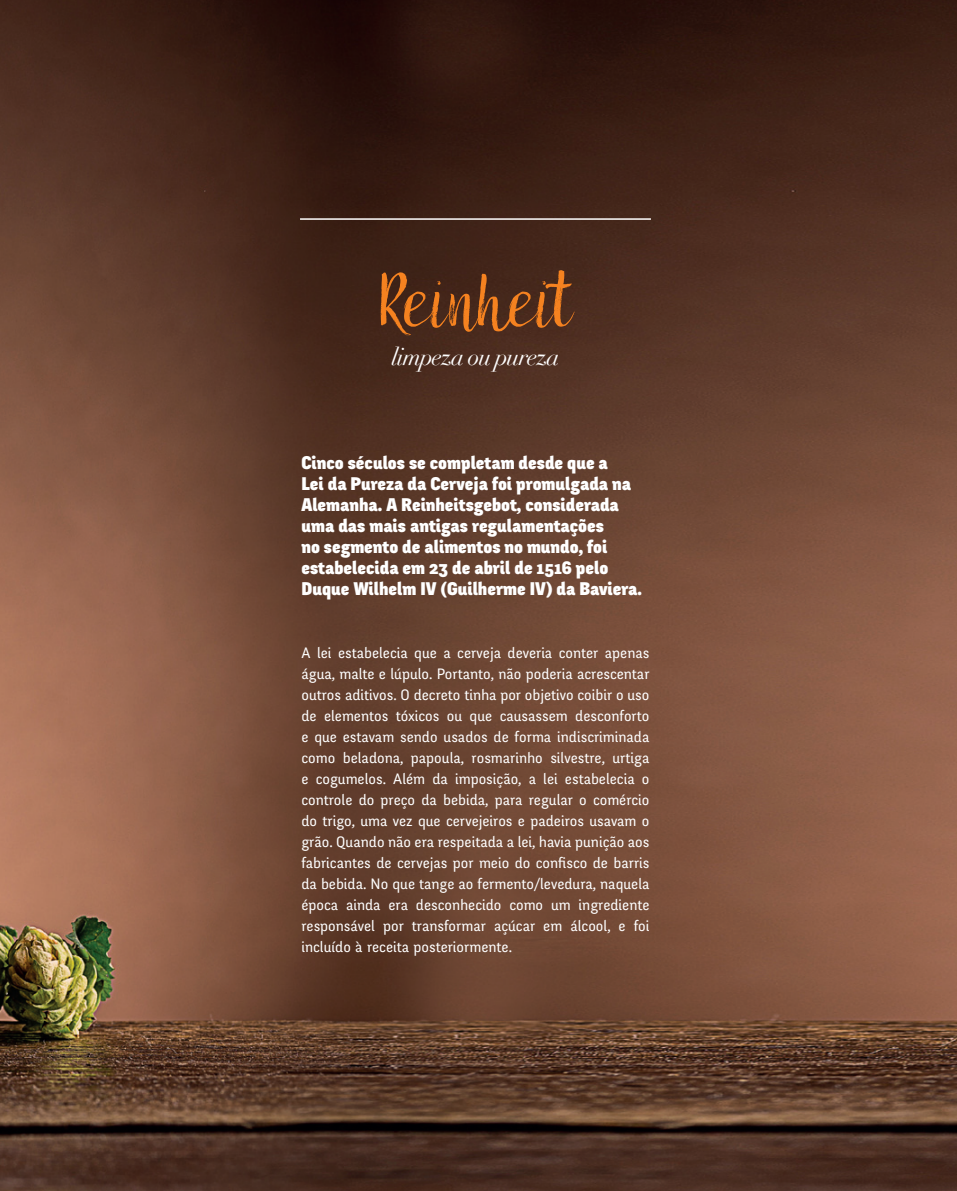
<style>
.page{position:relative;width:957px;height:1191px;background:#fff}
.page>*{position:absolute;margin:0;border:0;box-sizing:border-box;transform-origin:0 0}
.t1{font:72.9px "Malina";color:#f58220}
.t2{font:italic 24px "Didot";letter-spacing:-.04em;color:#fff}
.t3{font:900 18px/21px "Fengardo Neue";color:#fff}
.t4{font:15px/21px "Fengardo Neue";color:#fff;text-align:justify}
</style>
<div class="page">
<img style="left:0;top:0;width:957px;height:1191px">
<hr style="left:300px;top:218px;width:351px;height:2px;background:#fff">
<h1 class="t1" style="left:381px;top:258px;width:191px">Reinheit</h1>
<h2 class="t2" style="left:391px;top:342px;width:170px">limpeza ou pureza</h2>
<p class="t3" style="left:301px;top:452px;width:342px">Cinco séculos se completam desde que a<br>Lei da Pureza da Cerveja foi promulgada na Alemanha. A Reinheitsgebot, considerada uma das mais antigas regulamentações<br>no segmento de alimentos no mundo, foi estabelecida em 23 de abril de 1516 pelo Duque Wilhelm IV (Guilherme IV) da Baviera.</p>
<p class="t4" style="left:301px;top:642px;width:349px">A lei estabelecia que a cerveja deveria conter apenas água, malte e lúpulo. Portanto, não poderia acrescentar outros aditivos. O decreto tinha por objetivo coibir o uso de elementos tóxicos ou que causassem desconforto e que estavam sendo usados de forma indiscriminada como beladona, papoula, rosmarinho silvestre, urtiga e cogumelos. Além da imposição, a lei estabelecia o controle do preço da bebida, para regular o comércio do trigo, uma vez que cervejeiros e padeiros usavam o grão. Quando não era respeitada a lei, havia punição aos fabricantes de cervejas por meio do confisco de barris da bebida. N o que tange ao fermento/levedura, naquela época ainda era desconhecido como um ingrediente responsável por transformar açúcar em álcool, e foi incluído à receita posteriormente.</p>
</div>
